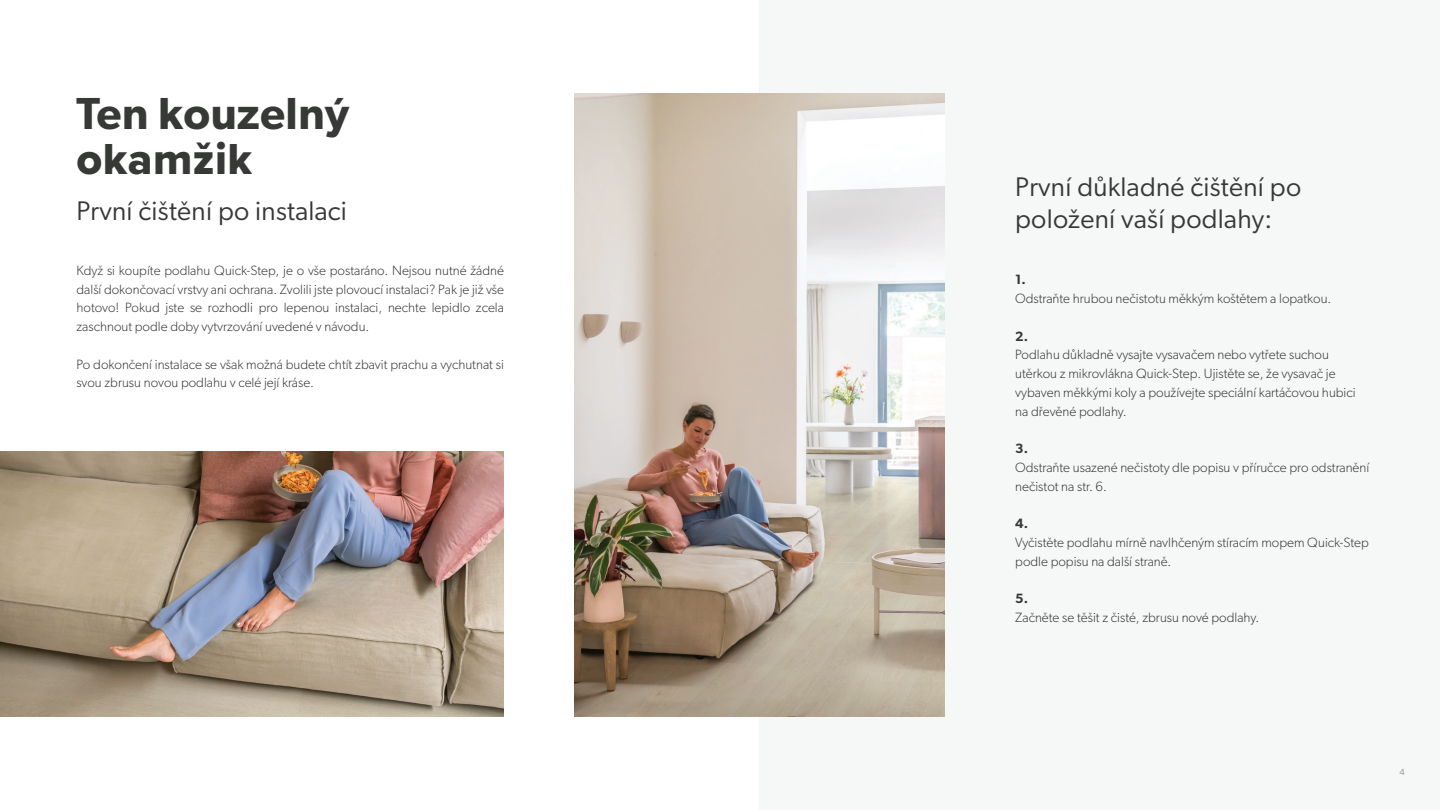
<style>
.page{position:relative;width:1440px;height:810px;background:#fff}
.page>*{position:absolute;margin:0;border:0;box-sizing:border-box;transform-origin:0 0}
.t1{font:600 45px "Gibson";letter-spacing:.01em;color:#373937}
.t2{font:45px "Proxima Nova Extrabld";letter-spacing:.01em;color:#373937}
.t3{font:27px/32.4px "Gibson";letter-spacing:.01em;color:#373937}
.t4{font:300 13.5px/18.8px "Gibson";color:#373937}
.t5{font:600 13.5px "Gibson";color:#373937}
.t6{font:9px "Gibson";color:#9d9e9e}
</style>
<div class="page">
<div style="left:760px;top:0;width:680px;height:810px;background:#f6f8f8"></div>
<img style="left:575px;top:93px;width:370px;height:624px">
<img style="left:0;top:452px;width:504px;height:265px">
<h1 class="t1" style="left:76px;top:87px;width:274px">Ten kouzelný</h1>
<h1 class="t2" style="left:76px;top:125px;width:177px">okamžik</h1>
<h2 class="t3" style="left:76px;top:194px;width:272px">První čištění po instalaci</h2>
<p class="t4" style="left:76px;top:261px;width:429px;text-align:justify">Když si koupíte podlahu Quick-Step, je o vše postaráno. Nejsou nutné žádné další dokončovací vrstvy ani ochrana. Zvolili jste plovoucí instalaci? Pak je již vše hotovo! Pokud jste se rozhodli pro lepenou instalaci, nechte lepidlo zcela zaschnout podle doby vytvrzování uvedené v návodu.</p>
<p class="t4" style="left:76px;top:354px;width:429px">Po dokončení instalace se však možná budete chtít zbavit prachu a vychutnat si svou zbrusu novou podlahu v celé její kráse.</p>
<h2 class="t3" style="left:1015px;top:170px;width:287px">První důkladné čištění po položení vaší podlahy:</h2>
<p class="t5" style="left:1015px;top:272px;width:12px">1.</p>
<p class="t4" style="left:1015px;top:289px;width:318px">Odstraňte hrubou nečistotu měkkým koštětem a lopatkou.</p>
<p class="t5" style="left:1015px;top:328px;width:14px">2.</p>
<p class="t4" style="left:1015px;top:345px;width:342px">Podlahu důkladně vysajte vysavačem nebo vytřete suchou utěrkou z mikrovlákna Quick-Step. Ujistěte se, že vysavač je vybaven měkkými koly a používejte speciální kartáčovou hubici na dřevěné podlahy.</p>
<p class="t5" style="left:1015px;top:440px;width:14px">3.</p>
<p class="t4" style="left:1015px;top:458px;width:355px">Odstraňte usazené nečistoty dle popisu v příručce pro odstranění nečistot na str. 6.</p>
<p class="t5" style="left:1015px;top:515px;width:14px">4.</p>
<p class="t4" style="left:1015px;top:533px;width:355px">Vyčistěte podlahu mírně navlhčeným stíracím mopem Quick-Step podle popisu na další straně.</p>
<p class="t5" style="left:1015px;top:590px;width:14px">5.</p>
<p class="t4" style="left:1015px;top:608px;width:245px">Začněte se těšit z čisté, zbrusu nové podlahy.</p>
<p class="t6" style="left:1399px;top:766px;width:7px">4</p>
</div>
